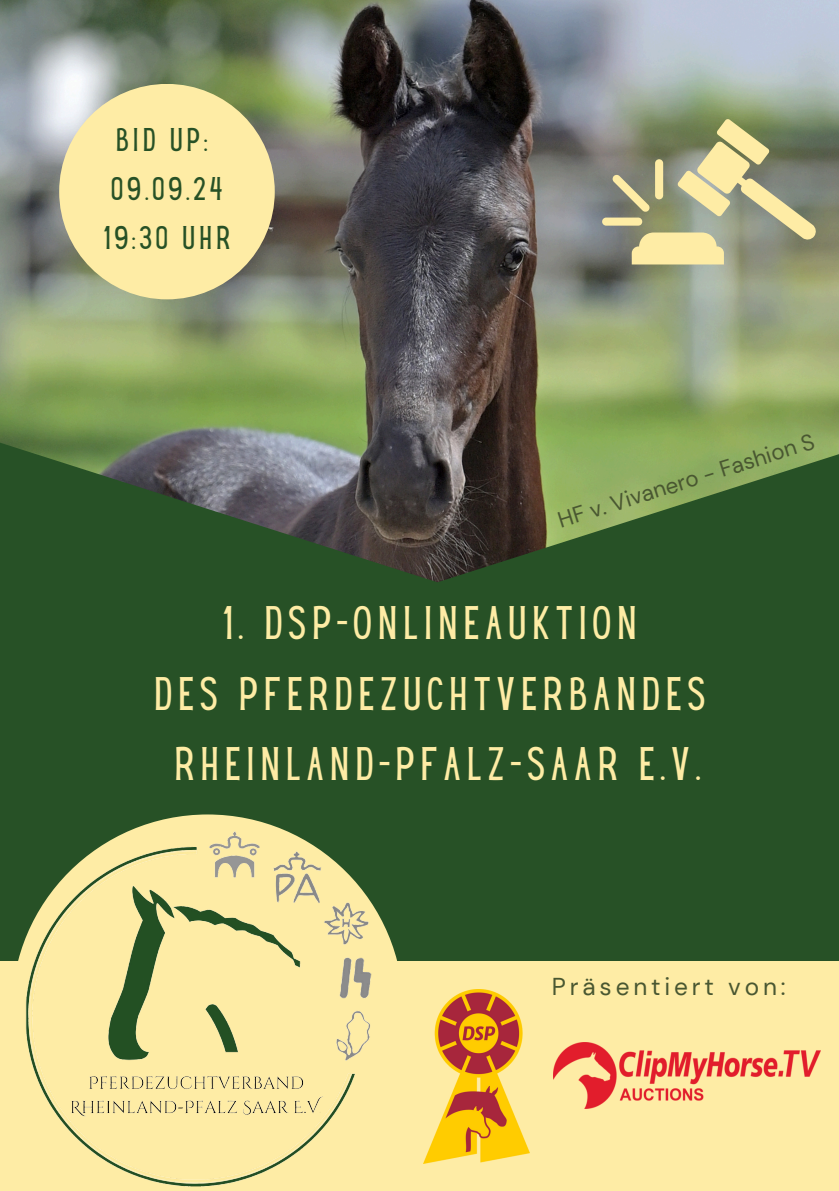
<style>
.page{position:relative;width:839px;height:1191px;background:#fff}
.page>*{position:absolute;margin:0;border:0;box-sizing:border-box;transform-origin:0 0}
.t1{font:41.2px "Hey Gotcha";letter-spacing:.16em;color:#feeca5}
.t2{font:28.8px/49.2px "Hey Gotcha";letter-spacing:.16em;color:#275126}
.t3{font:24.4px "DM Sans";letter-spacing:.16em;color:#495731}
.t4{font:22.4px "DM Sans";color:#495731}
</style>
<div class="page">
<div style="left:0;top:0;width:838px;height:1191px;background:#275126"></div>
<img style="left:0;top:0;width:838px;height:582px">
<div style="left:0;top:961px;width:838px;height:230px;background:#feeca5"></div>
<svg style="left:602px;top:119px;width:214px;height:145px;background:#a2a280"></svg>
<img style="left:423px;top:989px;width:106px;height:174px">
<img style="left:553px;top:1043px;width:267px;height:66px">
<img style="left:18px;top:814px;width:374px;height:373px">
<div style="left:59px;top:84px;width:216px;height:215px;background:#feeca5;border-radius:50%"></div>
<p class="t2" style="left:112px;top:117px;width:112px">BID UP:<br>09.09.24</p>
<p class="t2" style="left:104px;top:216px;width:126px">19:30 UHR</p>
<p class="t4" style="left:554px;top:506px;width:269px;rotate:-17deg">HF v. Vivanero - Fashion S</p>
<p class="t1" style="left:223px;top:606px;width:412px">1. DSP-ONLINEAUKTION</p>
<h1 class="t1" style="left:154px;top:677px;width:550px">DES PFERDEZUCHTVERBANDES</h1>
<p class="t1" style="left:175px;top:747px;width:527px">RHEINLAND-PFALZ-SAAR E.V.</p>
<p class="t3" style="left:552px;top:971px;width:235px">Präsentiert von:</p>
</div>
